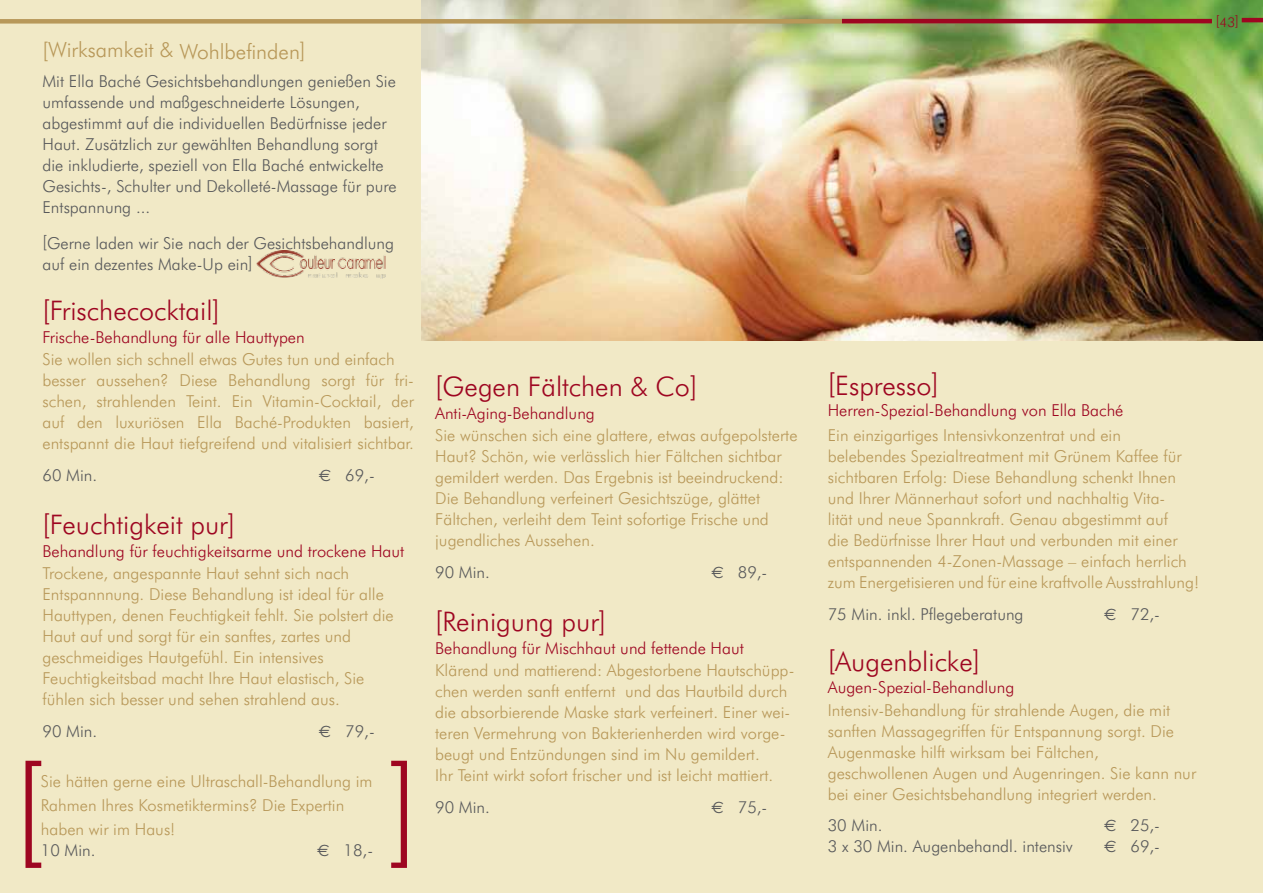
<style>
.page{position:relative;width:1263px;height:893px;background:#f1e9c6}
.page>*{position:absolute;margin:0;border:0;box-sizing:border-box;transform-origin:0 0}
.t1{font:27px "Futura Light BT";color:#9e0621}
.t2{font:21px "Futura Light BT";color:#b89859}
.t3{font:16.5px/21px "Futura Light BT";color:#b89859}
.t4{font:16.5px/21px "Futura Light BT";color:#58595b}
.t5{font:16.5px "Futura Light BT";color:#9e0621}
.t6{font:13.5px "Futura Light BT";color:#9e0621}
.s1{font-family:"Euro Sans"}
</style>
<div class="page">
<img style="left:421px;top:0;width:842px;height:340px">
<img style="left:257px;top:251px;width:129px;height:27px">
<div style="left:0;top:19px;width:863px;height:5px;background:#b89859"></div>
<hr style="left:842px;top:19px;width:370px;height:4px;background:#9e0621">
<hr style="left:1242px;top:18px;width:21px;height:4px;background:#9e0621">
<svg style="left:26px;top:761px;width:15px;height:107px"></svg>
<svg style="left:391px;top:761px;width:16px;height:107px"></svg>
<p class="t2" style="left:43px;top:37px;width:265px">[Wirksamkeit &amp; Wohlbefinden]</p>
<p class="t4" style="left:43px;top:71px;width:356px">Mit Ella Baché Gesichtsbehandlungen genießen Sie umfassende und maßgeschneiderte Lösungen, abgestimmt auf die individuellen Bedürfnisse jeder Haut. Zusätzlich zur gewählten Behandlung sorgt die inkludierte, speziell von Ella Baché entwickelte Gesichts-, Schulter und Dekolleté-Massage für pure Entspannung ...</p>
<p class="t4" style="left:43px;top:232px;width:353px">[Gerne laden wir Sie nach der Gesichtsbehandlung auf ein dezentes Make-Up ein]</p>
<h1 class="t1" style="left:43px;top:294px;width:179px">[Frischecocktail]</h1>
<p class="t5" style="left:43px;top:327px;width:264px">Frische-Behandlung für alle Hauttypen</p>
<p class="t3" style="left:43px;top:349px;width:373px">Sie wollen sich schnell etwas Gutes tun und einfach besser aussehen? Diese Behandlung sorgt für fri&shy;schen, strahlenden Teint. Ein Vitamin-Cocktail, der auf den luxuriösen Ella Baché-Produkten basiert, entspannt die Haut tiefgreifend und vitalisiert sichtbar.</p>
<p class="t4" style="left:43px;top:464px;width:56px">60 Min.</p>
<p class="t4" style="left:319px;top:464px;width:57px"><span class="s1">€</span> 69,-</p>
<h1 class="t1" style="left:43px;top:508px;width:194px">[Feuchtigkeit pur]</h1>
<p class="t5" style="left:43px;top:541px;width:363px">Behandlung für feuchtigkeitsarme und trockene Haut</p>
<p class="t3" style="left:43px;top:563px;width:353px">Trockene, angespannte Haut sehnt sich nach Entspannnung. Diese Behandlung ist ideal für alle Hauttypen, denen Feuchtigkeit fehlt. Sie polstert die Haut auf und sorgt für ein sanftes, zartes und geschmeidiges Hautgefühl. Ein intensives Feuchtigkeitsbad macht Ihre Haut elastisch, Sie fühlen sich besser und sehen strahlend aus.</p>
<p class="t4" style="left:43px;top:720px;width:56px">90 Min.</p>
<p class="t4" style="left:319px;top:720px;width:57px"><span class="s1">€</span> 79,-</p>
<p class="t3" style="left:41px;top:768px;width:333px;line-height:24px">Sie hätten gerne eine Ultraschall-Behandlung im<br>Rahmen Ihres Kosmetiktermins? Die Expertin haben wir im Haus!</p>
<p class="t4" style="left:41px;top:839px;width:56px">10 Min.</p>
<p class="t4" style="left:317px;top:839px;width:57px"><span class="s1">€</span> 18,-</p>
<h1 class="t1" style="left:435px;top:370px;width:264px">[Gegen Fältchen &amp; Co]</h1>
<p class="t5" style="left:435px;top:403px;width:161px">Anti-Aging-Behandlung</p>
<p class="t3" style="left:435px;top:425px;width:364px">Sie wünschen sich eine glattere, etwas aufgepolsterte Haut? Schön, wie verlässlich hier Fältchen sichtbar gemildert werden. Das Ergebnis ist beeindruckend:<br>Die Behandlung verfeinert Gesichtszüge, glättet Fältchen, verleiht dem Teint sofortige Frische und jugendliches Aussehen.</p>
<p class="t4" style="left:435px;top:561px;width:56px">90 Min.</p>
<p class="t4" style="left:711px;top:561px;width:57px"><span class="s1">€</span> 89,-</p>
<h1 class="t1" style="left:435px;top:605px;width:173px">[Reinigung pur]</h1>
<p class="t5" style="left:435px;top:638px;width:310px">Behandlung für Mischhaut und fettende Haut</p>
<p class="t3" style="left:435px;top:660px;width:361px">Klärend und mattierend: Abgestorbene Hautschüpp&shy;chen werden sanft entfernt und das Hautbild durch die absorbierende Maske stark verfeinert. Einer wei&shy;teren Vermehrung von Bakterienherden wird vorge&shy;beugt und Entzündungen sind im Nu gemildert.<br>Ihr Teint wirkt sofort frischer und ist leicht mattiert.</p>
<p class="t4" style="left:435px;top:796px;width:56px">90 Min.</p>
<p class="t4" style="left:711px;top:796px;width:57px"><span class="s1">€</span> 75,-</p>
<p class="t6" style="left:1216px;top:13px;width:24px">[43]</p>
<h1 class="t1" style="left:828px;top:369px;width:113px">[Espresso]</h1>
<p class="t5" style="left:828px;top:400px;width:297px">Herren-Spezial-Behandlung von Ella Baché</p>
<p class="t3" style="left:828px;top:425px;width:373px">Ein einzigartiges Intensivkonzentrat und ein belebendes Spezialtreatment mit Grünem Kaffee für sichtbaren Erfolg: Diese Behandlung schenkt Ihnen und Ihrer Männerhaut sofort und nachhaltig Vita-<br>lität und neue Spannkraft. Genau abgestimmt auf<br>die Bedürfnisse Ihrer Haut und verbunden mit einer entspannenden 4-Zonen-Massage – einfach herrlich zum Energetisieren und für eine kraftvolle Ausstrahlung!</p>
<p class="t4" style="left:828px;top:603px;width:197px">75 Min. inkl. Pflegeberatung</p>
<p class="t4" style="left:1104px;top:603px;width:57px"><span class="s1">€</span> 72,-</p>
<h1 class="t1" style="left:828px;top:645px;width:154px">[Augenblicke]</h1>
<p class="t5" style="left:828px;top:677px;width:188px">Augen-Spezial-Behandlung</p>
<p class="t3" style="left:828px;top:699px;width:370px">Intensiv-Behandlung für strahlende Augen, die mit sanften Massagegriffen für Entspannung sorgt. Die Augenmaske hilft wirksam bei Fältchen, geschwollenen Augen und Augenringen. Sie kann nur bei einer Gesichtsbehandlung integriert werden.</p>
<p class="t4" style="left:828px;top:815px;width:56px">30 Min.</p>
<p class="t4" style="left:1104px;top:815px;width:57px"><span class="s1">€</span> 25,-</p>
<p class="t4" style="left:828px;top:836px;width:247px">3 x 30 Min. Augenbehandl. intensiv</p>
<p class="t4" style="left:1104px;top:836px;width:57px"><span class="s1">€</span> 69,-</p>
</div>
